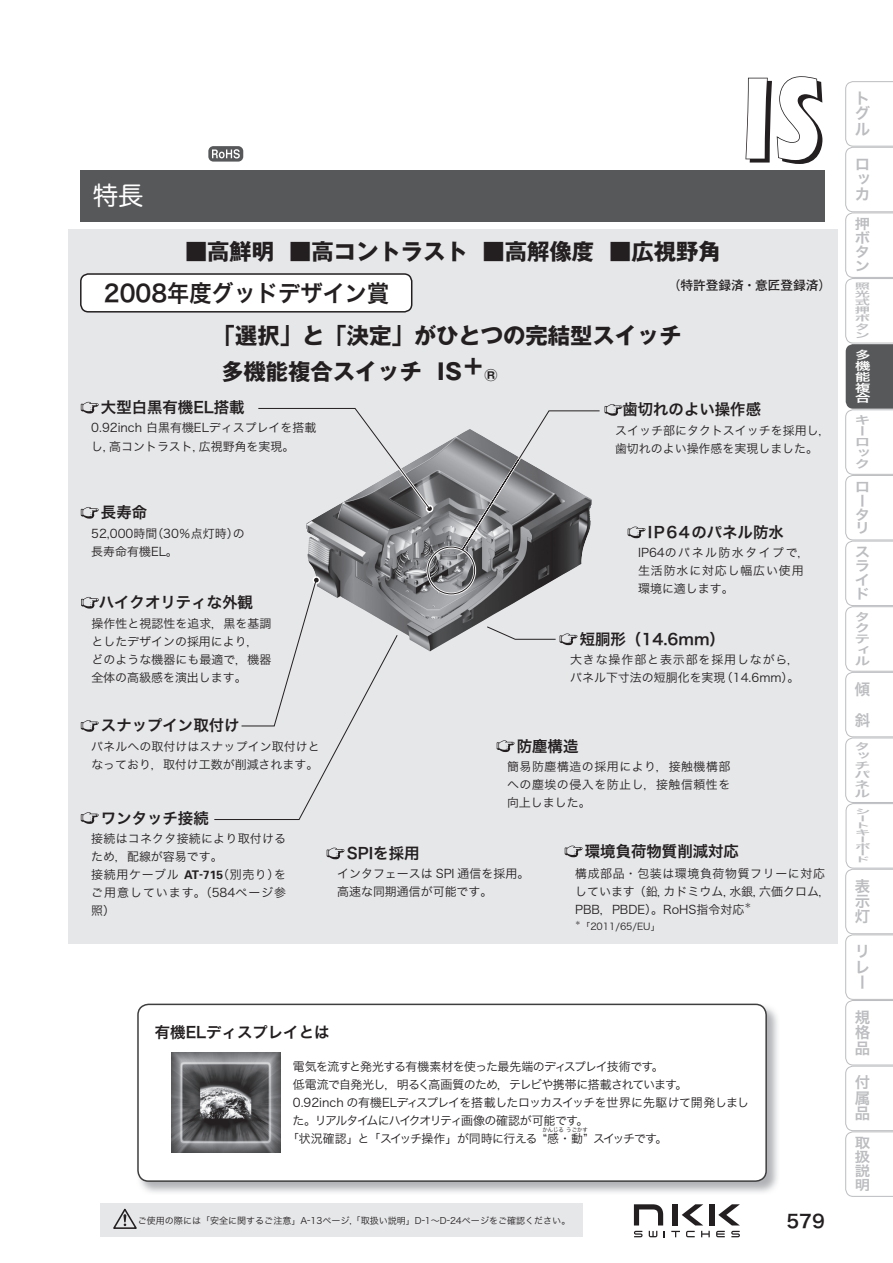
<style>
.page{position:relative;width:893px;height:1263px;background:#fff}
.page>*{position:absolute;margin:0;border:0;box-sizing:border-box;transform-origin:0 0}
.t1{font:700 120.15px "Itc Eras";color:#fff;scale:.7 1}
.t2{font:25.5px "Hira Maru Pro W4 90 pv RKSJ H";color:#fff}
.t3{font:23.4px "Hira Kaku Pro W6 90 pv RKSJ H";color:#231f20;scale:.95 1}
.t4{font:22.35px/36.2px "Gothic MB101 Pro Bold 90 pv RKSJ H";color:#231f20}
.t5{font:18px "Hira Kaku Pro W6 90 pv RKSJ H";color:#231f20}
.t6{font:15.45px "Hira Kaku Pro W6 90 pv RKSJ H";color:#231f20}
.t7{font:15.45px/15.5px "Hira Kaku Pro W6 90 pv RKSJ H";color:#bcbdc0;text-align:justify}
.t8{font:13.8px/13.8px "Hira Kaku Pro W6 90 pv RKSJ H";color:#bcbdc0;text-align:justify;scale:1.11 1}
.t9{font:12.75px "Futo Go B101 Pro Bold 90 pv RKSJ H";letter-spacing:-.005em;color:#231f20}
.t10{font:12px/18px "Hira Kaku Pro W3 90 pv RKSJ H";color:#231f20}
.t11{font:12px "Hira Kaku Pro W3 90 pv RKSJ H";letter-spacing:-.055em;color:#231f20}
.t12{font:12px/18px "Hira Kaku Pro W3 90 pv RKSJ H";letter-spacing:.02em;color:#231f20}
.t13{font:12px "Hira Kaku Pro W3 90 pv RKSJ H";letter-spacing:-.025em;color:#231f20}
.t14{font:12px/18px "Hira Kaku Pro W3 90 pv RKSJ H";letter-spacing:.075em;color:#231f20}
.t15{font:12px/18px "Hira Kaku Pro W3 90 pv RKSJ H";letter-spacing:.07em;color:#231f20}
.t16{font:12px "Hira Kaku Pro W3 90 pv RKSJ H";letter-spacing:-.08em;color:#231f20}
.t17{font:10.95px/10.9px "Hira Kaku Pro W6 90 pv RKSJ H";color:#bcbdc0;scale:1.41 1}
.t18{font:10.95px/10.9px "Hira Kaku Pro W6 90 pv RKSJ H";color:#fff;text-align:justify;scale:1.41 1}
.t19{font:9.6px "Hira Kaku Pro W3 90 pv RKSJ H";color:#231f20}
.t20{font:9.45px/9.4px "Hira Kaku Pro W6 90 pv RKSJ H";color:#bcbdc0;scale:1.67 1}
.t21{font:9px "Hira Kaku Pro W3 90 pv RKSJ H";color:#231f20}
.t22{font:7.95px/7.9px "Hira Kaku Pro W6 90 pv RKSJ H";color:#bcbdc0;scale:1.92 1}
.t23{font:6.9px/6.9px "Hira Kaku Pro W6 90 pv RKSJ H";color:#bcbdc0;scale:2.22 1}
.t24{font:6.9px "Hira Kaku Pro W3 90 pv RKSJ H";color:#231f20}
.t25{font:6px "Hira Kaku Pro W3 90 pv RKSJ H";color:#231f20;scale:.9 1}
.t26{font:5.55px "Hira Kaku Pro W3 90 pv RKSJ H";color:#231f20}
.s1{font-size:13.05px}
.s2{font-family:"Univers";font-weight:700}
</style>
<div class="page">
<div style="left:68px;top:230px;width:770px;height:714px;background:#e6e7e9"></div>
<img style="left:306px;top:435px;width:276px;height:216px">
<svg style="left:628px;top:527px;width:17px;height:11px"></svg>
<svg style="left:565px;top:846px;width:17px;height:11px"></svg>
<svg style="left:327px;top:848px;width:17px;height:11px"></svg>
<svg style="left:81px;top:402px;width:18px;height:11px"></svg>
<svg style="left:81px;top:597px;width:18px;height:12px"></svg>
<svg style="left:81px;top:812px;width:18px;height:12px"></svg>
<svg style="left:81px;top:507px;width:18px;height:12px"></svg>
<svg style="left:81px;top:720px;width:18px;height:12px"></svg>
<svg style="left:497px;top:740px;width:17px;height:12px"></svg>
<div style="left:426px;top:505px;width:7px;height:7px;border:2px solid #fff;border-radius:50%"></div>
<div style="left:426px;top:546px;width:50px;height:49px;border:3px solid #fff;border-radius:50%"></div>
<div style="left:428px;top:547px;width:47px;height:47px;border:1px solid #231f20;border-radius:50%"></div>
<svg style="left:459px;top:404px;width:163px;height:149px"></svg>
<div style="left:313px;top:576px;width:7px;height:8px;border:2px solid #fff;border-radius:50%"></div>
<svg style="left:487px;top:626px;width:90px;height:19px"></svg>
<svg style="left:214px;top:577px;width:184px;height:243px"></svg>
<img style="left:139px;top:1003px;width:639px;height:190px">
<div style="left:138px;top:1004px;width:628px;height:177px;background:#fff;border-radius:11px"></div>
<div style="left:137px;top:1004px;width:630px;height:178px;border:2px solid #3e3e3f;border-radius:11px"></div>
<img style="left:171px;top:1052px;width:109px;height:101px">
<svg style="left:258px;top:408px;width:175px;height:103px"></svg>
<div style="left:81px;top:170px;width:744px;height:51px;background:#57585a"></div>
<svg style="left:745px;top:76px;width:78px;height:88px"></svg>
<svg style="left:634px;top:1204px;width:29px;height:21px"></svg>
<div style="left:709px;top:1204px;width:5px;height:21px;background:#231f20"></div>
<div style="left:672px;top:1204px;width:6px;height:21px;background:#231f20"></div>
<svg style="left:682px;top:1204px;width:21px;height:21px"></svg>
<svg style="left:718px;top:1204px;width:22px;height:21px"></svg>
<svg style="left:634px;top:1231px;width:9px;height:6px"></svg>
<svg style="left:731px;top:1231px;width:9px;height:6px"></svg>
<svg style="left:701px;top:1231px;width:9px;height:6px"></svg>
<svg style="left:716px;top:1231px;width:9px;height:6px"></svg>
<svg style="left:686px;top:1231px;width:9px;height:6px"></svg>
<svg style="left:671px;top:1231px;width:9px;height:6px"></svg>
<svg style="left:649px;top:1231px;width:8px;height:6px"></svg>
<svg style="left:845px;top:81px;width:48px;height:1116px"></svg>
<div style="left:100px;top:1204px;width:483px;height:33px;background:#e6e7e9"></div>
<svg style="left:113px;top:1208px;width:24px;height:21px"></svg>
<div style="left:81px;top:274px;width:331px;height:38px;background:#fff;border-radius:8px"></div>
<div style="left:80px;top:273px;width:332px;height:40px;border:2px solid #231f20;border-radius:8px"></div>
<div style="left:208px;top:146px;width:35px;height:16px;background:#57585a;border-radius:5px"></div>
<svg style="left:212px;top:149px;width:28px;height:10px"></svg>
<h2 class="t2" style="left:93px;top:186px;width:53px">特長</h2>
<h1 class="t1" style="left:741px;top:78px;width:116px">IS</h1>
<h3 class="t4" style="left:185px;top:237px;width:537px">■高鮮明 ■高コントラスト ■高解像度 ■広視野角</h3>
<p class="t9" style="left:667px;top:281px;width:166px">（特許登録済・意匠登録済）</p>
<h3 class="t3" style="left:104px;top:284px;width:302px">2008年度グッドデザイン賞</h3>
<h3 class="t4" style="left:221px;top:321px;width:462px;text-indent:-8px">「選択」と「決定」がひとつの完結型スイッチ多機能複合スイッチ IS＋<span class="s1">Ⓡ</span></h3>
<p class="t6" style="left:622px;top:404px;width:140px">歯切れのよい操作感</p>
<p class="t10" style="left:615px;top:423px;width:217px">スイッチ部にタクトスイッチを採用し，歯切れのよい操作感を実現しました。</p>
<p class="t6" style="left:101px;top:401px;width:145px">大型白黒有機EL搭載</p>
<p class="t10" style="left:91px;top:420px;width:227px">0.92inch 白黒有機ELディスプレイを搭載し，高コントラスト，広視野角を実現。</p>
<p class="t6" style="left:101px;top:507px;width:48px">長寿命</p>
<p class="t10" style="left:91px;top:526px;width:155px">52,000時間（30％点灯時）の長寿命有機EL。</p>
<p class="t6" style="left:99px;top:597px;width:156px">ハイクオリティな外観</p>
<p class="t10" style="left:91px;top:616px;width:181px">操作性と視認性を追求，黒を基調としたデザインの採用により，どのような機器にも最適で，機器全体の高級感を演出します。</p>
<p class="t6" style="left:648px;top:526px;width:138px">IP64のパネル防水</p>
<p class="t15" style="left:638px;top:545px;width:173px">IP64のパネル防水タイプで，生活防水に対応し幅広い使用環境に適します。</p>
<p class="t6" style="left:580px;top:633px;width:147px">短胴形（14.6mm）</p>
<p class="t14" style="left:570px;top:652px;width:231px">大きな操作部と表示部を採用しながら，パネル下寸法の短胴化を実現（14.6mm）。</p>
<p class="t6" style="left:101px;top:720px;width:140px">スナップイン取付け</p>
<p class="t10" style="left:91px;top:739px;width:230px">パネルへの取付けはスナップイン取付けとなっており，取付け工数が削減されます。</p>
<p class="t6" style="left:517px;top:740px;width:63px">防塵構造</p>
<p class="t10" style="left:507px;top:759px;width:225px;text-align:justify">簡易防塵構造の採用により，接触機構部への塵埃の侵入を防止し，接触信頼性を向上しました。</p>
<p class="t6" style="left:101px;top:812px;width:109px">ワンタッチ接続</p>
<p class="t12" style="left:91px;top:831px;width:197px">接続はコネクタ接続により取付けるため，配線が容易です。<br>接続用ケーブル <span class="s2">AT-715</span>（別売り）をご用意しています。（584ページ参照）</p>
<p class="t6" style="left:347px;top:847px;width:74px">SPIを採用</p>
<p class="t10" style="left:337px;top:866px;width:194px">インタフェースは SPI 通信を採用。高速な同期通信が可能です。</p>
<p class="t6" style="left:585px;top:845px;width:156px">環境負荷物質削減対応</p>
<p class="t10" style="left:575px;top:866px;width:257px">構成部品・包装は環境負荷物質フリーに対応しています（鉛，カドミウム，水銀，六価クロム，<br>PBB，PBDE）。RoHS指令対応</p>
<p class="t24" style="left:744px;top:903px;width:8px">＊</p>
<p class="t26" style="left:575px;top:921px;width:7px">＊</p>
<p class="t19" style="left:581px;top:923px;width:81px">「2011/65/EU」</p>
<p class="t6" style="left:155px;top:1026px;width:176px">有機ELディスプレイとは</p>
<p class="t11" style="left:293px;top:1062px;width:372px">電気を流すと発光する有機素材を使った最先端のディスプレイ技術です。</p>
<p class="t11" style="left:293px;top:1080px;width:396px">低電流で自発光し，明るく高画質のため，テレビや携帯に搭載されています。</p>
<p class="t13" style="left:293px;top:1098px;width:458px">0.92inch の有機ELディスプレイを搭載したロッカスイッチを世界に先駆けて開発しまし</p>
<p class="t16" style="left:292px;top:1116px;width:297px">た。リアルタイムにハイクオリティ画像の確認が可能です。</p>
<p class="t11" style="left:287px;top:1134px;width:382px">「状況確認」と「スイッチ操作」が同時に行える “感・動” スイッチです。</p>
<p class="t25" style="left:542px;top:1127px;width:52px">かんじるうごかす</p>
<p class="t21" style="left:138px;top:1217px;width:434px">ご使用の際には「安全に関するご注意」A-13ページ,「取扱い説明」D-1～D-24ページをご確認ください。</p>
<h3 class="t5" style="left:786px;top:1214px;width:40px">579</h3>
<p class="t7" style="left:855px;top:93px;width:17px;text-align:left">トグル</p>
<p class="t7" style="left:855px;top:158px;width:16px">ロッカ</p>
<p class="t8" style="left:855px;top:219px;width:15px">押ボタン</p>
<p class="t22" style="left:855px;top:284px;width:9px">照光式押ボタン</p>
<p class="t18" style="left:855px;top:351px;width:12px">多機能複合</p>
<p class="t17" style="left:855px;top:416px;width:12px">キーロック</p>
<p class="t8" style="left:855px;top:482px;width:14px;text-align:left">ロータリ</p>
<p class="t8" style="left:855px;top:547px;width:14px">スライド</p>
<p class="t17" style="left:855px;top:613px;width:12px">タクティル</p>
<p class="t7" style="left:855px;top:675px;width:17px;line-height:30.9px">傾斜</p>
<p class="t20" style="left:855px;top:743px;width:11px">タッチパネル</p>
<p class="t23" style="left:855px;top:809px;width:8px">シートキーボード</p>
<p class="t7" style="left:855px;top:880px;width:17px">表示灯</p>
<p class="t7" style="left:855px;top:946px;width:15px">リレー</p>
<p class="t7" style="left:855px;top:1011px;width:17px">規格品</p>
<p class="t7" style="left:855px;top:1077px;width:16px">付属品</p>
<p class="t8" style="left:855px;top:1138px;width:15px">取扱説明</p>
</div>
